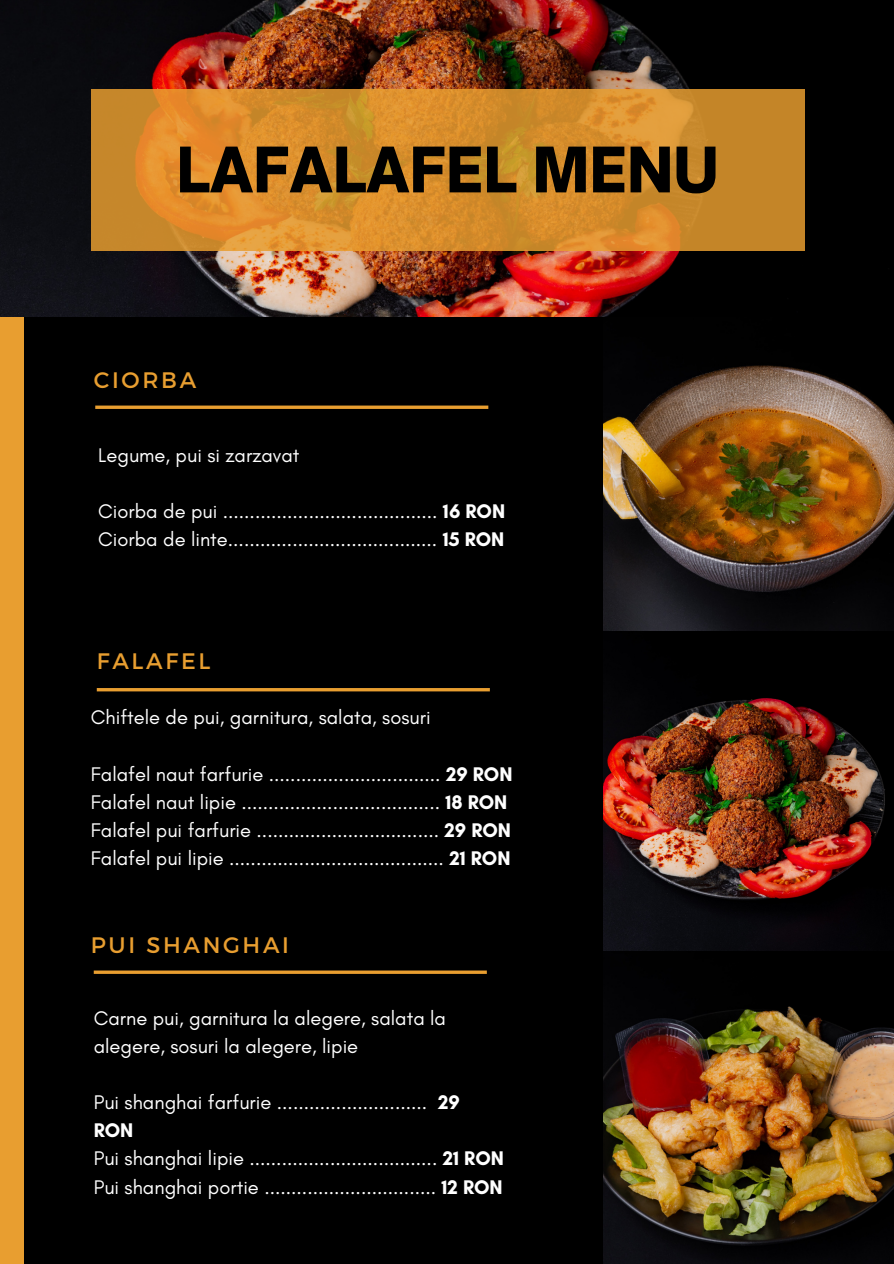
<style>
.page{position:relative;width:894px;height:1264px;background:#fff}
.page>*{position:absolute;margin:0;border:0;box-sizing:border-box;transform-origin:0 0}
.t1{font:900 60px "Open Sauce One";color:#000}
.t2{font:22.35px "Montserrat";letter-spacing:.12em;color:#e89e30}
.t3{font:20.1px/28.2px "Glacial Indifference";color:#fff}
.s1{font-weight:700}
</style>
<div class="page">
<div style="left:0;top:0;width:893px;height:1263px;background:#000"></div>
<img style="left:0;top:0;width:805px;height:317px">
<img style="left:603px;top:365px;width:290px;height:898px">
<svg style="left:91px;top:89px;width:712px;height:161px;background:#d48c2c"></svg>
<div style="left:0;top:317px;width:24px;height:946px;background:#e89e30"></div>
<svg style="left:95px;top:405px;width:393px;height:4px;background:#c38528"></svg>
<hr style="left:97px;top:688px;width:392px;height:3px;background:#e89e30">
<hr style="left:94px;top:970px;width:392px;height:3px;background:#e89e30">
<p class="t1" style="left:176px;top:132px;width:543px">LAFALAFEL MENU</p>
<h1 class="t2" style="left:94px;top:365px;width:104px">CIORBA</h1>
<p class="t3" style="left:98px;top:440px;width:203px">Legume, pui si zarzavat</p>
<h2 class="t3" style="left:98px;top:497px;width:408px">Ciorba de pui ........................................ <span class="s1">16 RON</span></h2>
<p class="t3" style="left:98px;top:525px;width:407px">Ciorba de linte....................................... <span class="s1">15 RON</span></p>
<h2 class="t2" style="left:97px;top:647px;width:115px">FALAFEL</h2>
<p class="t3" style="left:91px;top:703px;width:341px">Chiftele de pui, garnitura, salata, sosuri</p>
<p class="t3" style="left:91px;top:759px;width:423px">Falafel naut farfurie ................................ <span class="s1">29 RON</span></p>
<p class="t3" style="left:91px;top:787px;width:418px">Falafel naut lipie ..................................... <span class="s1">18 RON</span></p>
<p class="t3" style="left:91px;top:815px;width:421px">Falafel pui farfurie .................................. <span class="s1">29 RON</span></p>
<h2 class="t3" style="left:91px;top:843px;width:421px">Falafel pui lipie ........................................ <span class="s1">21 RON</span></h2>
<p class="t2" style="left:91px;top:930px;width:199px">PUI SHANGHAI</p>
<p class="t3" style="left:94px;top:1003px;width:354px">Carne pui, garnitura la alegere, salata la alegere, sosuri la alegere, lipie</p>
<p class="t3" style="left:94px;top:1088px;width:367px">Pui shanghai farfurie ............................ <span class="s1">29<br>RON</span></p>
<p class="t3" style="left:94px;top:1144px;width:411px">Pui shanghai lipie ................................... <span class="s1">21 RON</span></p>
<p class="t3" style="left:94px;top:1172px;width:410px">Pui shanghai portie ................................ <span class="s1">12 RON</span></p>
</div>
